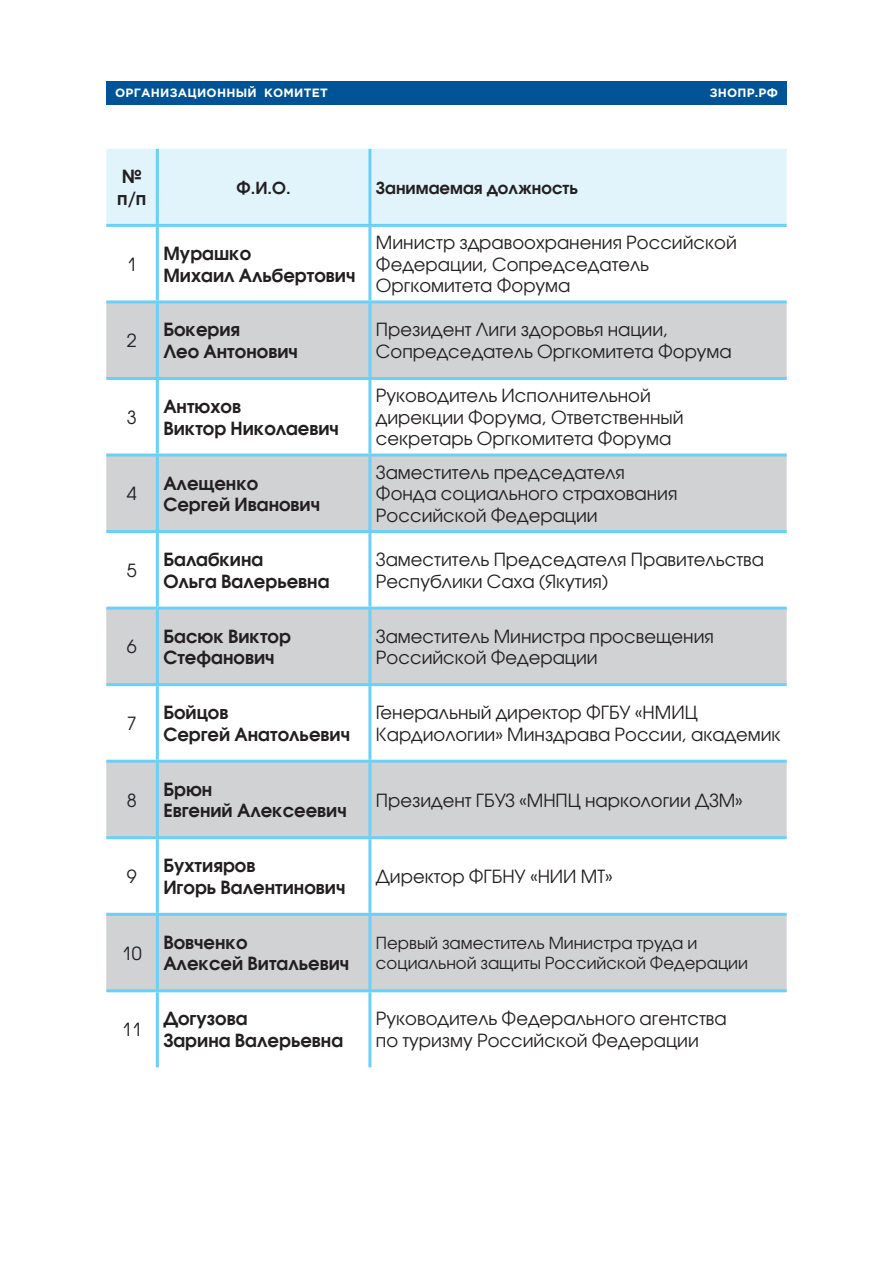
<style>
.page{position:relative;width:893px;height:1263px;background:#fff}
.page>*{position:absolute;margin:0;border:0;box-sizing:border-box;transform-origin:0 0}
.t1{font:18px/21.6px "Avant Garde Gothic C";color:#231f20}
.t2{font:700 18px/21.6px "Avant Garde Gothic C";color:#231f20}
.t3{font:16.5px/19.8px "Avant Garde Gothic C";color:#231f20}
.t4{font:700 16.5px "Avant Garde Gothic C";color:#231f20}
.t5{font:700 12px "Gotham Pro";letter-spacing:.02em;color:#fff}
</style>
<div class="page">
<div style="left:106px;top:81px;width:681px;height:23px;background:#005495"></div>
<div style="left:106px;top:149px;width:681px;height:75px;background:#e1f4fc"></div>
<svg style="left:106px;top:303px;width:681px;height:686px;fill:#d1d2d4"></svg>
<hr style="left:156px;top:149px;width:3px;height:75px;background:#6bcff6">
<hr style="left:368px;top:149px;width:3px;height:75px;background:#6bcff6">
<hr style="left:106px;top:224px;width:264px;height:3px;background:#6bcff6">
<hr style="left:156px;top:227px;width:3px;height:73px;background:#6bcff6">
<hr style="left:370px;top:224px;width:417px;height:3px;background:#6bcff6">
<hr style="left:368px;top:227px;width:3px;height:73px;background:#6bcff6">
<hr style="left:106px;top:300px;width:264px;height:3px;background:#6bcff6">
<hr style="left:156px;top:303px;width:3px;height:74px;background:#6bcff6">
<hr style="left:370px;top:300px;width:417px;height:3px;background:#6bcff6">
<hr style="left:368px;top:303px;width:3px;height:74px;background:#6bcff6">
<hr style="left:106px;top:377px;width:264px;height:3px;background:#6bcff6">
<hr style="left:156px;top:380px;width:3px;height:73px;background:#6bcff6">
<hr style="left:370px;top:377px;width:417px;height:3px;background:#6bcff6">
<hr style="left:368px;top:380px;width:3px;height:73px;background:#6bcff6">
<hr style="left:106px;top:453px;width:264px;height:3px;background:#6bcff6">
<hr style="left:156px;top:456px;width:3px;height:74px;background:#6bcff6">
<hr style="left:370px;top:453px;width:417px;height:3px;background:#6bcff6">
<hr style="left:368px;top:456px;width:3px;height:74px;background:#6bcff6">
<hr style="left:106px;top:530px;width:264px;height:3px;background:#6bcff6">
<hr style="left:156px;top:533px;width:3px;height:74px;background:#6bcff6">
<hr style="left:370px;top:530px;width:417px;height:3px;background:#6bcff6">
<hr style="left:368px;top:533px;width:3px;height:74px;background:#6bcff6">
<hr style="left:106px;top:607px;width:51px;height:3px;background:#6bcff6">
<hr style="left:106px;top:683px;width:51px;height:3px;background:#6bcff6">
<hr style="left:156px;top:686px;width:3px;height:74px;background:#6bcff6">
<hr style="left:368px;top:686px;width:3px;height:74px;background:#6bcff6">
<hr style="left:106px;top:760px;width:264px;height:3px;background:#6bcff6">
<hr style="left:156px;top:763px;width:3px;height:73px;background:#6bcff6">
<hr style="left:370px;top:760px;width:417px;height:3px;background:#6bcff6">
<hr style="left:368px;top:763px;width:3px;height:73px;background:#6bcff6">
<hr style="left:106px;top:836px;width:264px;height:3px;background:#6bcff6">
<hr style="left:156px;top:839px;width:3px;height:74px;background:#6bcff6">
<hr style="left:370px;top:836px;width:417px;height:3px;background:#6bcff6">
<hr style="left:368px;top:839px;width:3px;height:74px;background:#6bcff6">
<hr style="left:106px;top:913px;width:264px;height:3px;background:#6bcff6">
<hr style="left:156px;top:916px;width:3px;height:73px;background:#6bcff6">
<hr style="left:370px;top:913px;width:417px;height:3px;background:#6bcff6">
<hr style="left:368px;top:916px;width:3px;height:73px;background:#6bcff6">
<hr style="left:106px;top:989px;width:681px;height:3px;background:#6bcff6">
<hr style="left:368px;top:992px;width:3px;height:75px;background:#6bcff6">
<hr style="left:156px;top:992px;width:3px;height:75px;background:#6bcff6">
<hr style="left:157px;top:607px;width:213px;height:3px;background:#6bcff6">
<hr style="left:156px;top:610px;width:3px;height:73px;background:#6bcff6">
<hr style="left:370px;top:607px;width:417px;height:3px;background:#6bcff6">
<hr style="left:368px;top:610px;width:3px;height:73px;background:#6bcff6">
<hr style="left:157px;top:683px;width:630px;height:3px;background:#6bcff6">
<p class="t5" style="left:115px;top:88px;width:214px">ОРГАНИЗАЦИОННЫЙ КОМИТЕТ</p>
<p class="t5" style="left:710px;top:88px;width:70px">ЗНОПР.РФ</p>
<p class="t2" style="left:117px;top:168px;width:31px">№ п/п</p>
<p class="t4" style="left:237px;top:181px;width:56px">Ф.И.О.</p>
<p class="t4" style="left:376px;top:181px;width:204px">Занимаемая должность</p>
<p class="t1" style="left:127px;top:255px;width:11px">1</p>
<p class="t2" style="left:163px;top:244px;width:194px">Мурашко<br>Михаил Альбертович</p>
<p class="t1" style="left:376px;top:233px;width:362px">Министр здравоохранения Российской<br>Федерации, Сопредседатель<br>Оргкомитета Форума</p>
<p class="t1" style="left:127px;top:332px;width:11px">2</p>
<p class="t2" style="left:163px;top:321px;width:136px">Бокерия<br>Лео Антонович</p>
<p class="t1" style="left:376px;top:321px;width:357px">Президент Лиги здоровья нации,<br>Сопредседатель Оргкомитета Форума</p>
<p class="t1" style="left:127px;top:408px;width:11px">3</p>
<p class="t2" style="left:163px;top:397px;width:177px">Антюхов<br>Виктор Николаевич</p>
<p class="t1" style="left:376px;top:387px;width:309px">Руководитель Исполнительной дирекции Форума, Ответственный секретарь Оргкомитета Форума</p>
<p class="t1" style="left:127px;top:485px;width:11px">4</p>
<p class="t2" style="left:163px;top:474px;width:158px">Алещенко<br>Сергей Иванович</p>
<p class="t1" style="left:376px;top:463px;width:303px">Заместитель председателя<br>Фонда социального страхования<br>Российской Федерации</p>
<p class="t1" style="left:127px;top:561px;width:11px">5</p>
<p class="t2" style="left:163px;top:550px;width:168px">Балабкина<br>Ольга Валерьевна</p>
<p class="t1" style="left:376px;top:550px;width:390px">Заместитель Председателя Правительства<br>Республики Саха (Якутия)</p>
<p class="t1" style="left:127px;top:638px;width:11px">6</p>
<p class="t2" style="left:163px;top:627px;width:129px">Басюк Виктор<br>Стефанович</p>
<p class="t1" style="left:376px;top:627px;width:339px">Заместитель Министра просвещения<br>Российской Федерации</p>
<p class="t1" style="left:127px;top:714px;width:11px">7</p>
<p class="t2" style="left:163px;top:703px;width:188px">Бойцов<br>Сергей Анатольевич</p>
<p class="t1" style="left:376px;top:703px;width:406px">Генеральный директор ФГБУ «НМИЦ<br>Кардиологии» Минздрава России, академик</p>
<p class="t1" style="left:127px;top:791px;width:11px">8</p>
<p class="t2" style="left:163px;top:780px;width:185px">Брюн<br>Евгений Алексеевич</p>
<p class="t1" style="left:376px;top:791px;width:368px">Президент ГБУЗ «МНПЦ наркологии ДЗМ»</p>
<p class="t1" style="left:127px;top:867px;width:11px">9</p>
<p class="t2" style="left:163px;top:857px;width:184px">Бухтияров<br>Игорь Валентинович</p>
<p class="t1" style="left:376px;top:867px;width:238px">Директор ФГБНУ «НИИ МТ»</p>
<p class="t1" style="left:122px;top:944px;width:21px">10</p>
<p class="t2" style="left:163px;top:933px;width:187px">Вовченко<br>Алексей Витальевич</p>
<p class="t3" style="left:376px;top:935px;width:374px">Первый заместитель Министра труда и социальной защиты Российской Федерации</p>
<p class="t1" style="left:122px;top:1020px;width:21px">11</p>
<p class="t2" style="left:163px;top:1010px;width:181px">Догузова<br>Зарина Валерьевна</p>
<p class="t1" style="left:376px;top:1010px;width:352px">Руководитель Федерального агентства по туризму Российской Федерации</p>
</div>
